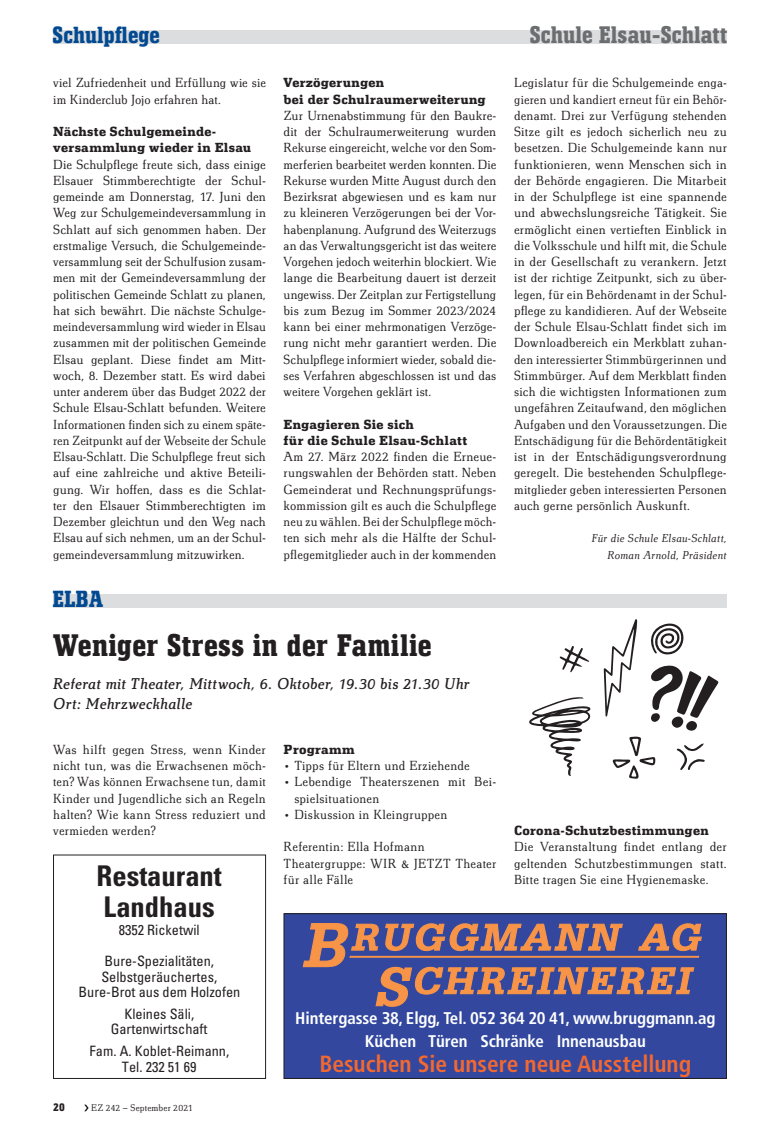
<style>
.page{position:relative;width:780px;height:1134px;background:#fff}
.page>*{position:absolute;margin:0;border:0;box-sizing:border-box;transform-origin:0 0}
.t1{font:700 32.5px "Technotyp Condensed";letter-spacing:.01em;color:#231f20}
.t2{font:700 condensed 28.5px/30.9px "Univers";color:#231f20}
.t3{font:700 25px "Technotyp Condensed";color:#6c6d70}
.t4{font:700 24.38px "Technotyp Condensed";color:#014990}
.t5{font:700 condensed 23.38px "Frutiger";color:#f26831}
.t6{font:700 condensed 16.88px/23.4px "Frutiger";letter-spacing:-.005em;color:#fff;text-align:center}
.t7{font:italic 16.25px/20px "Technotyp";letter-spacing:.005em;color:#231f20}
.t8{font:condensed 14.25px/15.4px "Univers";color:#231f20;text-align:center}
.t9{font:300 13.75px/16.2px "Technotyp";letter-spacing:.01em;color:#231f20;text-align:justify}
.t10{font:700 13.75px/16.2px "Technotyp";letter-spacing:.025em;color:#231f20}
.t11{font:700 12.5px "Technotyp Condensed";color:#231f20}
.t12{font:italic 300 11.88px/16.2px "Technotyp";letter-spacing:.015em;color:#231f20;text-align:right}
.t13{font:300 10px "Technotyp";letter-spacing:.015em;color:#231f20}
</style>
<div class="page">
<svg style="left:84px;top:1104px;width:5px;height:7px"></svg>
<div style="left:53px;top:30px;width:673px;height:13px;background:#dcdddf"></div>
<div style="left:53px;top:594px;width:673px;height:13px;background:#dcdddf"></div>
<svg style="left:529px;top:697px;width:62px;height:79px"></svg>
<svg style="left:603px;top:619px;width:34px;height:97px"></svg>
<svg style="left:651px;top:623px;width:32px;height:32px"></svg>
<svg style="left:559px;top:646px;width:30px;height:26px"></svg>
<svg style="left:651px;top:713px;width:9px;height:9px"></svg>
<div style="left:671px;top:717px;width:12px;height:11px;background:#231f20;border-radius:5px"></div>
<svg style="left:651px;top:665px;width:67px;height:53px"></svg>
<div style="left:686px;top:721px;width:11px;height:10px;background:#231f20;border-radius:50%"></div>
<svg style="left:612px;top:737px;width:43px;height:42px"></svg>
<svg style="left:676px;top:743px;width:28px;height:27px"></svg>
<div style="left:284px;top:914px;width:442px;height:165px;background:#32479d"></div>
<svg style="left:302px;top:923px;width:400px;height:84px"></svg>
<div style="left:283px;top:913px;width:443px;height:166px;border:1px solid #231f20"></div>
<div style="left:53px;top:855px;width:213px;height:224px;border:1px solid #231f20"></div>
<h3 class="t4" style="left:53px;top:21px;width:109px">Schulpflege</h3>
<p class="t9" style="left:53px;top:75px;width:214px">viel Zufriedenheit und Erfüllung wie sie im Kinderclub Jojo erfahren hat.</p>
<p class="t10" style="left:53px;top:123px;width:200px">Nächste Schulgemeinde&shy;versammlung wieder in Elsau</p>
<p class="t9" style="left:53px;top:156px;width:214px">Die Schulpflege freute sich, dass einige Elsauer Stimmberechtigte der Schul&shy;gemeinde am Donnerstag, 17. Juni den Weg zur Schulgemeindeversammlung in Schlatt auf sich genommen haben. Der erstmalige Versuch, die Schulgemeinde&shy;versammlung seit der Schulfusion zusam&shy;men mit der Gemeindeversammlung der politischen Gemeinde Schlatt zu planen, hat sich bewährt. Die nächste Schulge&shy;meindeversammlung wird wieder in Elsau zusammen mit der politischen Gemeinde Elsau geplant. Diese findet am Mitt&shy;woch, 8. Dezember statt. Es wird dabei unter anderem über das Budget 2022 der Schule Elsau-Schlatt befunden. Weitere Informationen finden sich zu einem späte&shy;ren Zeitpunkt auf der Webseite der Schule Elsau-Schlatt. Die Schulpflege freut sich auf eine zahlreiche und aktive Beteili&shy;gung. Wir hoffen, dass es die Schlat&shy;ter den Elsauer Stimmberechtigten im Dezember gleichtun und den Weg nach Elsau auf sich nehmen, um an der Schul&shy;gemeindeversammlung mitzuwirken.</p>
<h3 class="t4" style="left:53px;top:585px;width:52px">ELBA</h3>
<p class="t10" style="left:283px;top:74px;width:203px">Verzögerungen<br>bei der Schulraumerweiterung</p>
<p class="t9" style="left:283px;top:107px;width:214px">Zur Urnenabstimmung für den Baukre&shy;dit der Schulraumerweiterung wurden Rekurse eingereicht, welche vor den Som&shy;merferien bearbeitet werden konnten. Die Rekurse wurden Mitte August durch den Bezirksrat abgewiesen und es kam nur zu kleineren Verzögerungen bei der Vor&shy;habenplanung. Aufgrund des Weiterzugs an das Verwaltungsgericht ist das weitere Vorgehen jedoch weiterhin blockiert. Wie lange die Bearbeitung dauert ist derzeit ungewiss. Der Zeitplan zur Fertigstellung bis zum Bezug im Sommer 2023/2024 kann bei einer mehrmonatigen Verzöge&shy;rung nicht mehr garantiert werden. Die Schulpflege informiert wieder, sobald die&shy;ses Verfahren abgeschlossen ist und das weitere Vorgehen geklärt ist.</p>
<p class="t10" style="left:283px;top:416px;width:185px">Engagieren Sie sich<br>für die Schule Elsau-Schlatt</p>
<p class="t9" style="left:283px;top:448px;width:214px">Am 27. März 2022 finden die Erneue&shy;rungswahlen der Behörden statt. Neben Gemeinderat und Rechnungsprüfungs&shy;kommission gilt es auch die Schulpflege neu zu wählen. Bei der Schulpflege möch&shy;ten sich mehr als die Hälfte der Schul&shy;pflegemitglieder auch in der kommenden</p>
<h3 class="t3" style="left:529px;top:20px;width:199px">Schule Elsau-Schlatt</h3>
<p class="t9" style="left:514px;top:75px;width:214px">Legislatur für die Schulgemeinde enga&shy;gieren und kandiert erneut für ein Behör&shy;denamt. Drei zur Verfügung stehenden Sitze gilt es jedoch sicherlich neu zu besetzen. Die Schulgemeinde kann nur funktionieren, wenn Menschen sich in der Behörde engagieren. Die Mitarbeit in der Schulpflege ist eine spannende und abwechslungsreiche Tätigkeit. Sie ermöglicht einen vertieften Einblick in die Volksschule und hilft mit, die Schule in der Gesellschaft zu verankern. Jetzt ist der richtige Zeitpunkt, sich zu über&shy;legen, für ein Behördenamt in der Schul&shy;pflege zu kandidieren. Auf der Webseite der Schule Elsau-Schlatt findet sich im Downloadbereich ein Merkblatt zuhan&shy;den interessierter Stimmbürgerinnen und Stimmbürger. Auf dem Merkblatt finden sich die wichtigsten Informationen zum ungefähren Zeitaufwand, den möglichen Aufgaben und den Voraussetzungen. Die Entschädigung für die Behördentätigkeit ist in der Entschädigungsverordnung geregelt. Die bestehenden Schulpflege&shy;mitglieder geben interessierten Personen auch gerne persönlich Auskunft.</p>
<p class="t12" style="left:591px;top:530px;width:136px">Für die Schule Elsau-Schlatt,<br>Roman Arnold, Präsident</p>
<h1 class="t1" style="left:53px;top:626px;width:380px">Weniger Stress in der Familie</h1>
<p class="t7" style="left:53px;top:673px;width:418px">Referat mit Theater, Mittwoch, 6. Oktober, 19.30 bis 21.30 Uhr<br>Ort: Mehrzweckhalle</p>
<p class="t9" style="left:53px;top:741px;width:214px">Was hilft gegen Stress, wenn Kinder nicht tun, was die Erwachsenen möch&shy;ten? Was können Erwachsene tun, damit Kinder und Jugendliche sich an Regeln halten? Wie kann Stress reduziert und vermieden werden?</p>
<p class="t10" style="left:283px;top:741px;width:73px">Programm</p>
<p class="t9" style="left:283px;top:757px;width:188px">• Tipps für Eltern und Erziehende</p>
<p class="t9" style="left:294px;top:773px;width:203px;text-indent:-11px">• Lebendige Theaterszenen mit Bei&shy;spielsituationen</p>
<p class="t9" style="left:283px;top:806px;width:165px">• Diskussion in Kleingruppen</p>
<p class="t9" style="left:283px;top:838px;width:214px;text-align:left">Referentin: Ella Hofmann<br>Theatergruppe: WIR &amp; JETZT Theater für alle Fälle</p>
<p class="t10" style="left:514px;top:822px;width:196px">Corona-Schutzbestimmungen</p>
<p class="t9" style="left:514px;top:838px;width:214px">Die Veranstaltung findet entlang der geltenden Schutzbestimmungen statt.<br>Bitte tragen Sie eine Hygienemaske.</p>
<h2 class="t2" style="left:96px;top:860px;width:127px">Restaurant<br>Landhaus</h2>
<p class="t8" style="left:104px;top:914px;width:111px;line-height:30.9px">8352 Ricketwil<br>Bure-Spezialitäten,</p>
<p class="t8" style="left:78px;top:968px;width:163px;line-height:15.8px">Selbstgeräuchertes,<br>Bure-Brot aus dem Holzofen</p>
<p class="t8" style="left:111px;top:1006px;width:98px">Kleines Säli,<br>Gartenwirtschaft</p>
<p class="t8" style="left:90px;top:1043px;width:141px">Fam. A. Koblet-Reimann,<br>Tel. 232 51 69</p>
<p class="t6" style="left:295px;top:1006px;width:422px">Hintergasse 38, Elgg, Tel. 052 364 20 41, www.bruggmann.ag<br>Küchen Türen Schränke Innenausbau</p>
<h3 class="t5" style="left:319px;top:1050px;width:373px">Besuchen Sie unsere neue Ausstellung</h3>
<p class="t11" style="left:53px;top:1100px;width:13px">20</p>
<p class="t13" style="left:91px;top:1102px;width:103px">EZ 242 – September 2021</p>
</div>
